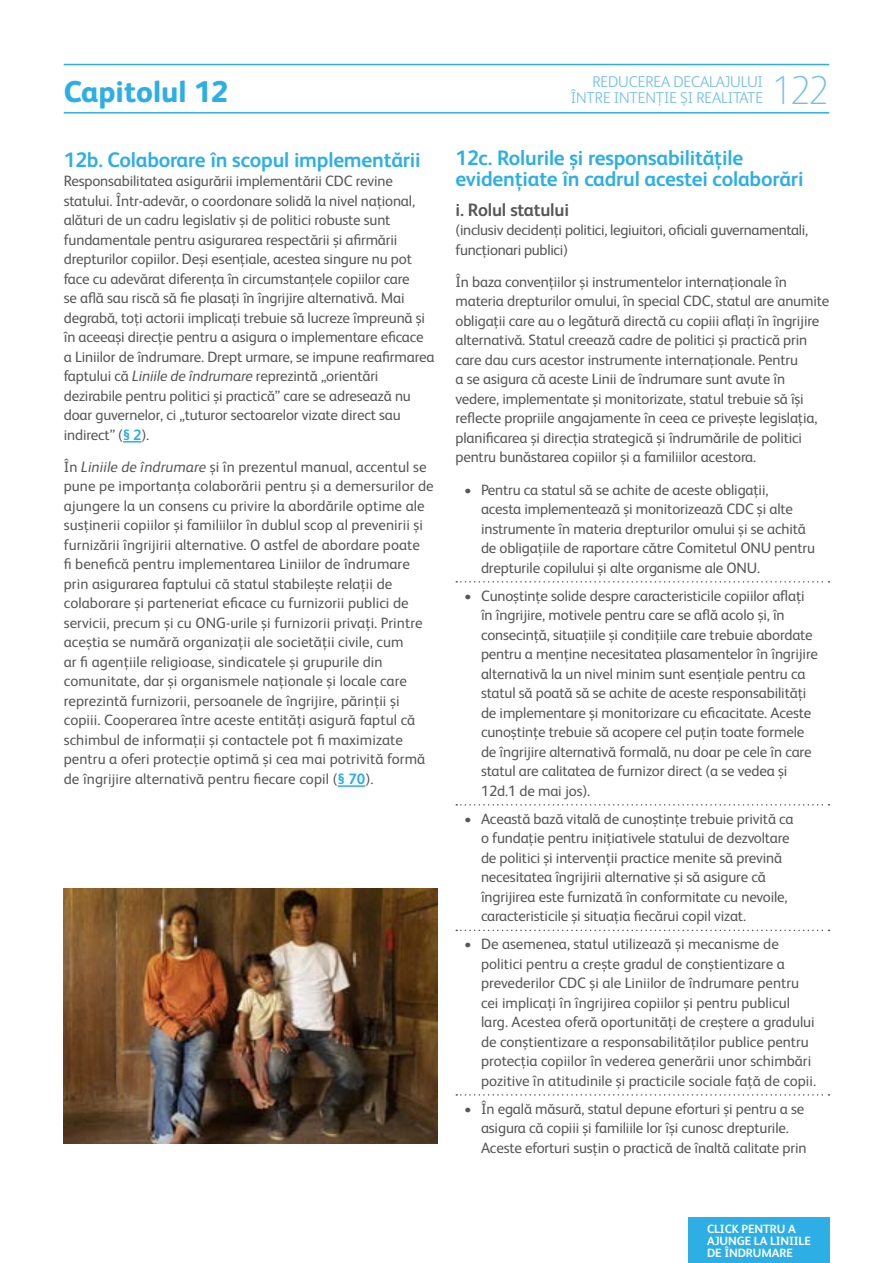
<style>
.page{position:relative;width:893px;height:1263px;background:#fff}
.page>*{position:absolute;margin:0;border:0;box-sizing:border-box;transform-origin:0 0}
.t1{font:100 40.5px "FS Albert";color:#71c0ec}
.t2{font:800 30px "FS Albert";color:#2dafe6}
.t3{font:700 21px/21px "FS Albert";letter-spacing:-.01em;color:#2dafe6}
.t4{font:700 18px "FS Albert";letter-spacing:-.01em;color:#575756}
.t5{font:300 15.75px/15.8px "FS Albert";letter-spacing:-.01em;color:#71c0ec;text-align:right}
.t6{font:15px/19.5px "FS Albert";letter-spacing:-.01em;color:#575756}
.t7{font:700 12px/12px "FS Albert";letter-spacing:-.01em;color:#fff}
.s1{font-style:italic}
.s2{font-weight:700;color:#2dafe6}
</style>
<div class="page">
<hr style="left:64px;top:112px;width:765px;height:2px;background:#2dafe6">
<hr style="left:64px;top:64px;width:765px;height:1px;background:#2dafe6">
<div style="left:688px;top:1217px;width:141px;height:46px;background:#2dafe6"></div>
<svg style="left:123px;top:441px;width:19px;height:1px"></svg>
<hr style="left:338px;top:785px;width:27px;height:2px;background:#2dafe6">
<svg style="left:456px;top:581px;width:373px;height:2px"></svg>
<svg style="left:456px;top:804px;width:373px;height:2px"></svg>
<svg style="left:456px;top:930px;width:373px;height:1px"></svg>
<svg style="left:456px;top:1094px;width:373px;height:2px"></svg>
<img style="left:64px;top:889px;width:374px;height:255px">
<h2 class="t2" style="left:64px;top:70px;width:166px">Capitolul 12</h2>
<h1 class="t1" style="left:771px;top:63px;width:59px">122</h1>
<p class="t5" style="left:571px;top:73px;width:194px">REDUCEREA DECALAJULUI<br>ÎNTRE INTENȚIE ȘI REALITATE</p>
<h3 class="t3" style="left:64px;top:148px;width:358px">12b. Colaborare în scopul implementării</h3>
<p class="t6" style="left:64px;top:170px;width:372px">Responsabilitatea asigurării implementării CDC revine statului. Într-adevăr, o coordonare solidă la nivel național, alături de un cadru legislativ și de politici robuste sunt fundamentale pentru asigurarea respectării și afirmării drepturilor copiilor. Deși esențiale, acestea singure nu pot face cu adevărat diferența în circumstanțele copiilor care<br>se află sau riscă să fie plasați în îngrijire alternativă. Mai degrabă, toți actorii implicați trebuie să lucreze împreună și în aceeași direcție pentru a asigura o implementare eficace a Liniilor de îndrumare. Drept urmare, se impune reafirmarea faptului că <span class="s1">Liniile de îndrumare</span> reprezintă „orientări dezirabile pentru politici și practică” care se adresează nu doar guvernelor, ci „tuturor sectoarelor vizate direct sau indirect” (<span class="s2">§ 2</span>).</p>
<p class="t6" style="left:64px;top:456px;width:371px">În <span class="s1">Liniile de îndrumare</span> și în prezentul manual, accentul se pune pe importanța colaborării pentru și a demersurilor de ajungere la un consens cu privire la abordările optime ale susținerii copiilor și familiilor în dublul scop al prevenirii și furnizării îngrijirii alternative. O astfel de abordare poate<br>fi benefică pentru implementarea Liniilor de îndrumare prin asigurarea faptului că statul stabilește relații de colaborare și parteneriat eficace cu furnizorii publici de servicii, precum și cu ONG-urile și furnizorii privați. Printre aceștia se numără organizații ale societății civile, cum<br>ar fi agențiile religioase, sindicatele și grupurile din comunitate, dar și organismele naționale și locale care reprezintă furnizorii, persoanele de îngrijire, părinții și copiii. Cooperarea între aceste entități asigură faptul că schimbul de informații și contactele pot fi maximizate pentru a oferi protecție optimă și cea mai potrivită formă de îngrijire alternativă pentru fiecare copil (<span class="s2">§ 70</span>).</p>
<h3 class="t3" style="left:455px;top:146px;width:349px">12c. Rolurile și responsabilitățile evidențiate în cadrul acestei colaborări</h3>
<p class="t4" style="left:455px;top:197px;width:115px">i. Rolul statului</p>
<p class="t6" style="left:455px;top:219px;width:354px">(inclusiv decidenți politici, legiuitori, oficiali guvernamentali, funcționari publici)</p>
<p class="t6" style="left:455px;top:271px;width:375px">În baza convențiilor și instrumentelor internaționale în materia drepturilor omului, în special CDC, statul are anumite obligații care au o legătură directă cu copiii aflați în îngrijire alternativă. Statul creează cadre de politici și practică prin care dau curs acestor instrumente internaționale. Pentru<br>a se asigura că aceste Linii de îndrumare sunt avute în vedere, implementate și monitorizate, statul trebuie să își reflecte propriile angajamente în ceea ce privește legislația, planificarea și direcția strategică și îndrumările de politici pentru bunăstarea copiilor și a familiilor acestora.</p>
<p class="t6" style="left:481px;top:479px;width:336px;text-indent:-17px">• Pentru ca statul să se achite de aceste obligații,<br>acesta implementează și monitorizează CDC și alte instrumente în materia drepturilor omului și se achită de obligațiile de raportare către Comitetul ONU pentru drepturile copilului și alte organisme ale ONU.</p>
<p class="t6" style="left:481px;top:585px;width:338px;text-indent:-17px">• Cunoștințe solide despre caracteristicile copiilor aflați în îngrijire, motivele pentru care se află acolo și, în consecință, situațiile și condițiile care trebuie abordate pentru a menține necesitatea plasamentelor în îngrijire alternativă la un nivel minim sunt esențiale pentru ca statul să poată să se achite de aceste responsabilități de implementare și monitorizare cu eficacitate. Aceste cunoștințe trebuie să acopere cel puțin toate formele de îngrijire alternativă formală, nu doar pe cele în care statul are calitatea de furnizor direct (a se vedea și 12d.1 de mai jos).</p>
<p class="t6" style="left:481px;top:808px;width:314px;text-indent:-17px">• Această bază vitală de cunoștințe trebuie privită ca o fundație pentru inițiativele statului de dezvoltare de politici și intervenții practice menite să prevină necesitatea îngrijirii alternative și să asigure că îngrijirea este furnizată în conformitate cu nevoile, caracteristicile și situația fiecărui copil vizat.</p>
<p class="t6" style="left:481px;top:933px;width:337px;text-indent:-17px">• De asemenea, statul utilizează și mecanisme de politici pentru a crește gradul de conștientizare a prevederilor CDC și ale Liniilor de îndrumare pentru cei implicați în îngrijirea copiilor și pentru publicul larg. Acestea oferă oportunități de creștere a gradului de conștientizare a responsabilităților publice pentru protecția copiilor în vederea generării unor schimbări pozitive în atitudinile și practicile sociale față de copii.</p>
<p class="t6" style="left:481px;top:1098px;width:327px;text-indent:-17px">• În egală măsură, statul depune eforturi și pentru a se asigura că copiii și familiile lor își cunosc drepturile.<br>Aceste eforturi susțin o practică de înaltă calitate prin</p>
<p class="t7" style="left:707px;top:1222px;width:105px">CLICK PENTRU A<br>AJUNGE LA LINIILE<br>DE ÎNDRUMARE</p>
</div>
